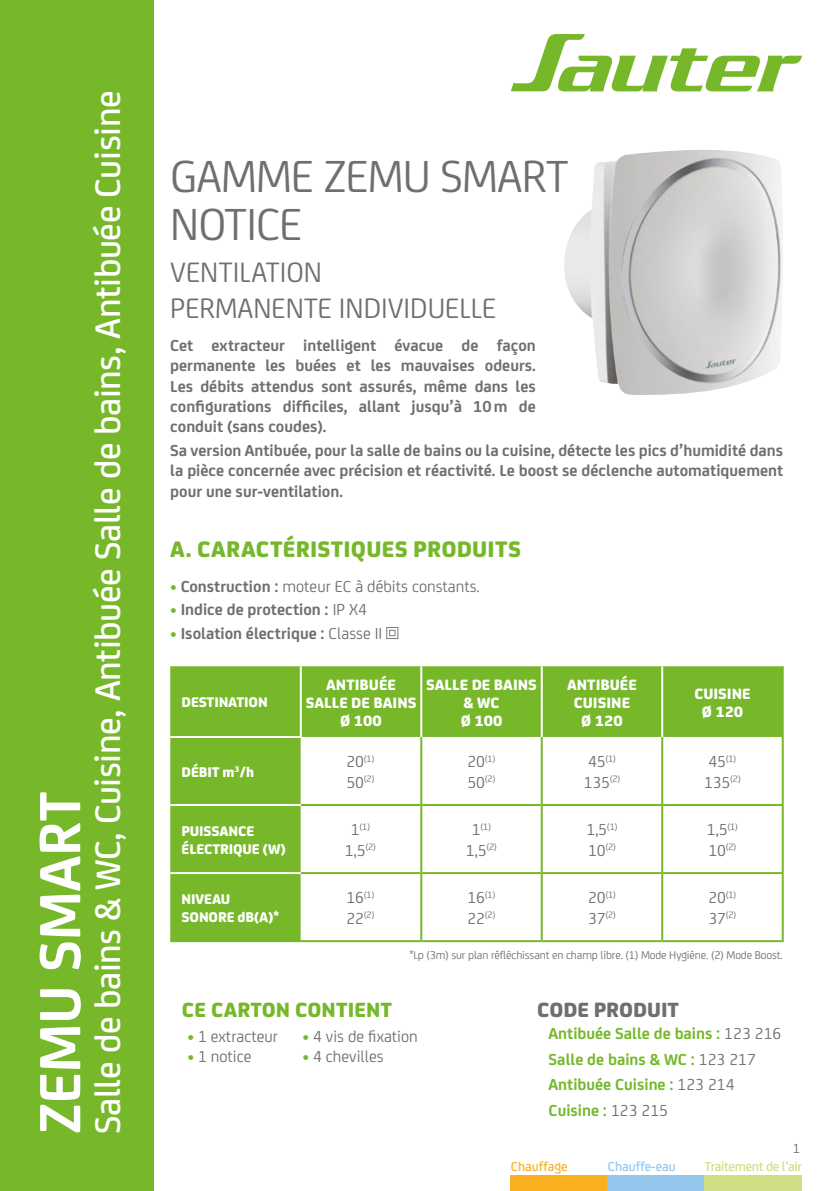
<style>
.page{position:relative;width:840px;height:1191px;background:#fff}
.page>*{position:absolute;margin:0;border:0;box-sizing:border-box;transform-origin:0 0}
.t1{font:700 62px "FS Joey";color:#fff}
.t2{font:48px/48px "FS Joey";letter-spacing:-.015em;color:#706f6f}
.t3{font:500 38px "FS Joey";letter-spacing:-.01em;color:#fff}
.t4{font:30px/36px "FS Joey";color:#706f6f}
.t5{font:800 24px "FS Joey";letter-spacing:.01em;color:#76b82a}
.t6{font:800 22px "FS Joey";letter-spacing:.005em;color:#76b82a}
.t7{font:800 22px "FS Joey";color:#706f6f}
.t8{font:700 17px/20.4px "FS Joey";color:#706f6f;text-align:justify}
.t9{font:17px "FS Joey";color:#706f6f}
.t10{font:700 17px/25.6px "FS Joey";color:#76b82a}
.t11{font:800 16px/18px "FS Joey";color:#fff;text-align:center}
.t12{font:800 15px/18px "FS Joey";letter-spacing:-.01em;color:#fff}
.t13{font:500 14px "FS Joey";letter-spacing:-.02em;color:#d1de84}
.t14{font:500 14px "FS Joey";color:#95c7ed}
.t15{font:500 14px "FS Joey";color:#f9b122}
.t16{font:14px "FS Joey";color:#706f6f}
.t17{font:12px "FS Joey";letter-spacing:-.01em;color:#706f6f}
.t18{font:10px/20.4px "FS Joey";color:#706f6f}
.s1{font-weight:800;color:#76b82a}
.s2{font-weight:700}
.s3{font-weight:400}
.s4{font-size:17px}
.s5{font-weight:400;color:#706f6f}
</style>
<div class="page">
<div style="left:0;top:0;width:153px;height:1191px;background:#76b82a"></div>
<img style="left:564px;top:150px;width:218px;height:245px">
<div style="left:170px;top:666px;width:611px;height:274px;background:#76b82a"></div>
<svg style="left:300px;top:737px;width:481px;height:203px"></svg>
<hr style="left:420px;top:666px;width:2px;height:71px;background:#fff">
<hr style="left:540px;top:666px;width:2px;height:71px;background:#fff">
<hr style="left:540px;top:737px;width:2px;height:67px;background:#76b82a">
<hr style="left:781px;top:737px;width:2px;height:67px;background:#76b82a">
<hr style="left:661px;top:737px;width:2px;height:67px;background:#76b82a">
<hr style="left:421px;top:804px;width:120px;height:2px;background:#76b82a">
<hr style="left:662px;top:804px;width:121px;height:2px;background:#76b82a">
<hr style="left:541px;top:804px;width:121px;height:2px;background:#76b82a">
<hr style="left:540px;top:806px;width:2px;height:66px;background:#76b82a">
<hr style="left:661px;top:806px;width:2px;height:66px;background:#76b82a">
<hr style="left:781px;top:806px;width:2px;height:66px;background:#76b82a">
<hr style="left:421px;top:872px;width:120px;height:2px;background:#76b82a">
<hr style="left:662px;top:872px;width:121px;height:2px;background:#76b82a">
<hr style="left:541px;top:872px;width:121px;height:2px;background:#76b82a">
<hr style="left:540px;top:874px;width:2px;height:66px;background:#76b82a">
<hr style="left:661px;top:874px;width:2px;height:66px;background:#76b82a">
<hr style="left:781px;top:874px;width:2px;height:66px;background:#76b82a">
<hr style="left:420px;top:737px;width:2px;height:67px;background:#76b82a">
<hr style="left:300px;top:804px;width:121px;height:2px;background:#76b82a">
<hr style="left:420px;top:806px;width:2px;height:66px;background:#76b82a">
<hr style="left:300px;top:872px;width:121px;height:2px;background:#76b82a">
<hr style="left:420px;top:874px;width:2px;height:66px;background:#76b82a">
<hr style="left:170px;top:736px;width:131px;height:2px;background:#fff">
<hr style="left:170px;top:804px;width:130px;height:2px;background:#fff">
<hr style="left:170px;top:872px;width:130px;height:2px;background:#fff">
<hr style="left:299px;top:666px;width:2px;height:70px;background:#fff">
<hr style="left:170px;top:940px;width:130px;height:2px;background:#76b82a">
<hr style="left:300px;top:940px;width:121px;height:2px;background:#76b82a">
<hr style="left:421px;top:940px;width:120px;height:2px;background:#76b82a">
<hr style="left:541px;top:940px;width:121px;height:2px;background:#76b82a">
<hr style="left:662px;top:940px;width:121px;height:2px;background:#76b82a">
<hr style="left:661px;top:666px;width:2px;height:71px;background:#fff">
<hr style="left:781px;top:666px;width:2px;height:71px;background:#76b82a">
<svg style="left:386px;top:627px;width:12px;height:12px"></svg>
<svg style="left:511px;top:34px;width:290px;height:57px"></svg>
<div style="left:510px;top:1175px;width:97px;height:16px;background:#f9b122"></div>
<div style="left:607px;top:1175px;width:97px;height:16px;background:#95c7ed"></div>
<div style="left:704px;top:1175px;width:97px;height:16px;background:#d1de84"></div>
<h1 class="t1" style="left:13px;top:1134px;width:344px;rotate:-90deg">ZEMU SMART</h1>
<h3 class="t3" style="left:80px;top:1134px;width:1045px;rotate:-90deg">Salle de bains &amp; WC, Cuisine, Antibuée Salle de bains, Antibuée Cuisine</h3>
<h2 class="t2" style="left:170px;top:149px;width:399px">GAMME ZEMU SMART<br>NOTICE</h2>
<h3 class="t4" style="left:170px;top:252px;width:327px">VENTILATION<br>PERMANENTE INDIVIDUELLE</h3>
<p class="t8" style="left:170px;top:334px;width:367px">Cet extracteur intelligent évacue de façon permanente les buées et les mauvaises odeurs.<br>Les débits attendus sont assurés, même dans les configurations difficiles, allant jusqu’à 10m de conduit (sans coudes).</p>
<p class="t8" style="left:170px;top:439px;width:614px">Sa version Antibuée, pour la salle de bains ou la cuisine, détecte les pics d’humidité dans la pièce concernée avec précision et réactivité. Le boost se déclenche automatiquement pour une sur-ventilation.</p>
<h3 class="t5" style="left:170px;top:530px;width:352px">A. CARACTÉRISTIQUES PRODUITS</h3>
<p class="t9" style="left:170px;top:574px;width:311px"><span class="s1">•</span> <span class="s2">Construction :</span> moteur EC à débits constants.</p>
<p class="t8" style="left:170px;top:598px;width:198px"><span class="s1">•</span> Indice de protection : <span class="s3">IP X4</span></p>
<p class="t8" style="left:170px;top:622px;width:213px"><span class="s1">•</span> Isolation électrique : <span class="s3">Classe II</span></p>
<p class="t12" style="left:181px;top:692px;width:88px">DESTINATION</p>
<p class="t11" style="left:305px;top:674px;width:112px">ANTIBUÉE<br>SALLE DE BAINS<br>Ø 100</p>
<p class="t11" style="left:426px;top:674px;width:112px">SALLE DE BAINS &amp; WC<br>Ø 100</p>
<p class="t11" style="left:567px;top:674px;width:71px">ANTIBUÉE<br>CUISINE<br>Ø 120</p>
<p class="t12" style="left:181px;top:761px;width:74px">DÉBIT m<sup>3</sup>/h</p>
<p class="t18" style="left:346px;top:747px;width:29px"><span class="s4">20</span>(1)<br><span class="s4">50</span>(2)</p>
<p class="t18" style="left:467px;top:747px;width:29px"><span class="s4">20</span>(1)<br><span class="s4">50</span>(2)</p>
<p class="t18" style="left:587px;top:747px;width:29px"><span class="s4">45</span>(1)</p>
<p class="t9" style="left:583px;top:770px;width:38px">135<sup>(2)</sup></p>
<p class="t12" style="left:181px;top:820px;width:106px">PUISSANCE<br>ÉLECTRIQUE (W)</p>
<p class="t18" style="left:351px;top:815px;width:21px"><span class="s4">1</span>(1)</p>
<p class="t9" style="left:345px;top:838px;width:33px">1,5<sup>(2)</sup></p>
<p class="t18" style="left:471px;top:815px;width:21px"><span class="s4">1</span>(1)</p>
<p class="t9" style="left:465px;top:838px;width:33px">1,5<sup>(2)</sup></p>
<p class="t9" style="left:586px;top:817px;width:33px">1,5<sup>(1)</sup></p>
<p class="t18" style="left:587px;top:836px;width:29px"><span class="s4">10</span>(2)</p>
<p class="t11" style="left:694px;top:683px;width:58px">CUISINE<br>Ø 120</p>
<p class="t18" style="left:708px;top:747px;width:29px"><span class="s4">45</span>(1)</p>
<p class="t9" style="left:703px;top:770px;width:38px">135<sup>(2)</sup></p>
<p class="t9" style="left:706px;top:817px;width:33px">1,5<sup>(1)</sup></p>
<p class="t18" style="left:708px;top:836px;width:29px"><span class="s4">10</span>(2)</p>
<p class="t12" style="left:181px;top:888px;width:99px">NIVEAU<br>SONORE dB(A)*</p>
<p class="t18" style="left:346px;top:883px;width:29px"><span class="s4">16</span>(1)<br><span class="s4">22</span>(2)</p>
<p class="t18" style="left:467px;top:883px;width:29px"><span class="s4">16</span>(1)<br><span class="s4">22</span>(2)</p>
<p class="t18" style="left:587px;top:883px;width:29px"><span class="s4">20</span>(1)<br><span class="s4">37</span>(2)</p>
<p class="t18" style="left:708px;top:883px;width:29px"><span class="s4">20</span>(1)<br><span class="s4">37</span>(2)</p>
<p class="t17" style="left:409px;top:946px;width:374px">*Lp (3m) sur plan réfléchissant en champ libre. (1) Mode Hygiène. (2) Mode Boost.</p>
<p class="t6" style="left:182px;top:992px;width:211px">CE CARTON CONTIENT</p>
<p class="t9" style="left:187px;top:1024px;width:92px"><span class="s1">•</span> 1 extracteur</p>
<p class="t9" style="left:187px;top:1044px;width:65px"><span class="s1">•</span> 1 notice</p>
<p class="t9" style="left:302px;top:1024px;width:117px"><span class="s1">•</span> 4 vis de fixation</p>
<p class="t9" style="left:302px;top:1044px;width:82px"><span class="s1">•</span> 4 chevilles</p>
<p class="t7" style="left:537px;top:992px;width:143px">CODE PRODUIT</p>
<p class="t10" style="left:548px;top:1019px;width:234px">Antibuée Salle de bains : <span class="s5">123 216<br></span>Salle de bains &amp; WC : <span class="s5">123 217<br></span>Antibuée Cuisine : <span class="s5">123 214<br></span>Cuisine : <span class="s5">123 215</span></p>
<p class="t16" style="left:792px;top:1138px;width:9px">1</p>
<p class="t15" style="left:510px;top:1155px;width:58px">Chauffage</p>
<p class="t14" style="left:607px;top:1155px;width:69px">Chauffe-eau</p>
<p class="t13" style="left:704px;top:1155px;width:99px">Traitement de l’air</p>
</div>
